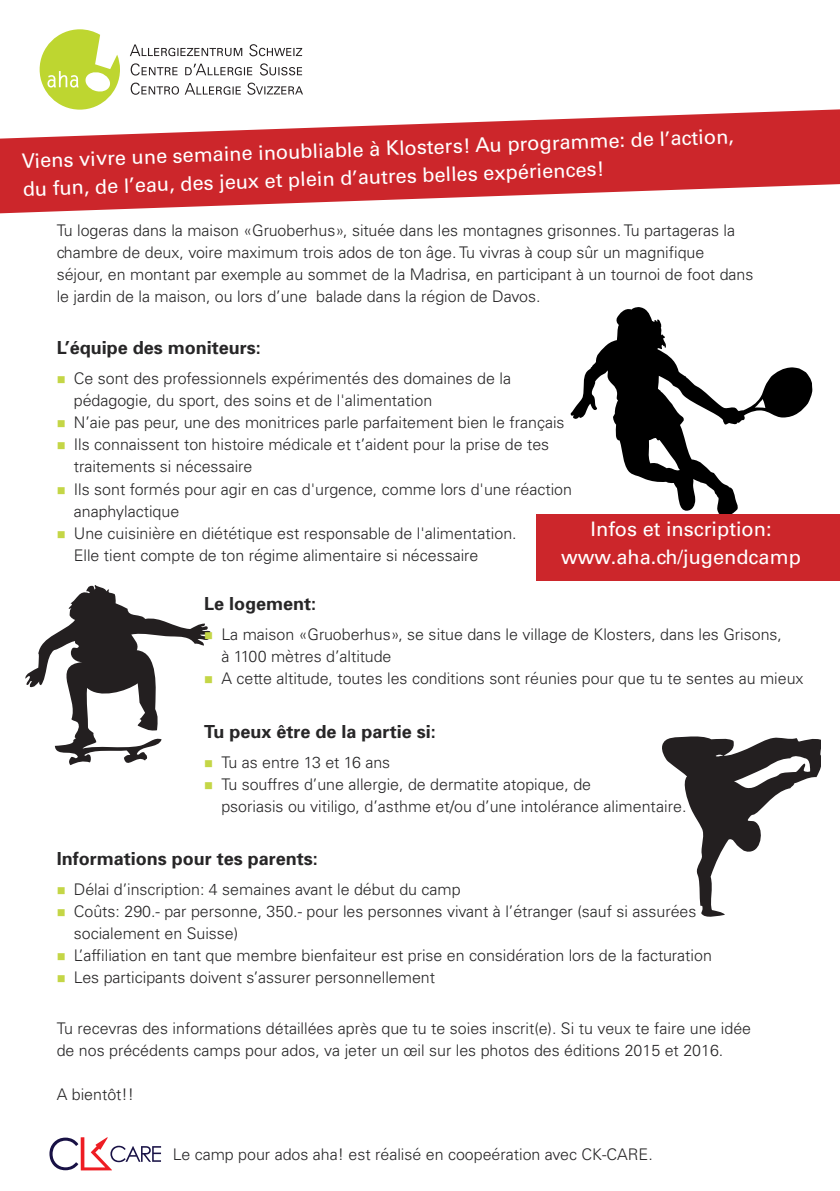
<style>
.page{position:relative;width:840px;height:1191px;background:#fff}
.page>*{position:absolute;margin:0;border:0;box-sizing:border-box;transform-origin:0 0}
.t1{font:500 20px/28px "Univers CE";color:#fff}
.t2{font:700 18px "Univers";color:#272627}
.t3{font:300 16px/22px "Univers CE";color:#272627}
.t4{font:300 16px/22px "Univers";color:#272627}
</style>
<div class="page">
<svg style="left:0;top:109px;width:839px;height:105px;fill:#cc262b"></svg>
<svg style="left:130px;top:44px;width:173px;height:51px"></svg>
<svg style="left:40px;top:29px;width:80px;height:81px"></svg>
<svg style="left:49px;top:1137px;width:112px;height:33px"></svg>
<svg style="left:570px;top:307px;width:242px;height:207px"></svg>
<svg style="left:662px;top:736px;width:158px;height:180px"></svg>
<div style="left:536px;top:514px;width:303px;height:67px;background:#cc262b"></div>
<svg style="left:25px;top:585px;width:186px;height:181px"></svg>
<p class="t1" style="left:21px;top:149px;width:713px;rotate:-2deg">Viens vivre une semaine inoubliable à Klosters! Au programme: de l’action, du fun, de l’eau, des jeux et plein d’autres belles expériences!</p>
<p class="t3" style="left:57px;top:221px;width:697px">Tu logeras dans la maison «Gruoberhus», située dans les montagnes grisonnes. Tu partageras la chambre de deux, voire maximum trois ados de ton âge. Tu vivras à coup sûr un magnifique séjour, en montant par exemple au sommet de la Madrisa, en participant à un tournoi de foot dans le jardin de la maison, ou lors d’une balade dans la région de Davos.</p>
<p class="t2" style="left:57px;top:341px;width:205px">L’équipe des moniteurs:</p>
<p class="t3" style="left:74px;top:369px;width:499px">Ce sont des professionnels expérimentés des domaines de la pédagogie, du sport, des soins et de l'alimentation<br>N’aie pas peur, une des monitrices parle parfaitement bien le français Ils connaissent ton histoire médicale et t’aident pour la prise de tes traitements si nécessaire<br>Ils sont formés pour agir en cas d'urgence, comme lors d'une réaction anaphylactique<br>Une cuisinière en diététique est responsable de l'alimentation.<br>Elle tient compte de ton régime alimentaire si nécessaire</p>
<p class="t1" style="left:561px;top:516px;width:241px;text-align:center">Infos et inscription: www.aha.ch/jugendcamp</p>
<p class="t2" style="left:204px;top:597px;width:113px">Le logement:</p>
<p class="t3" style="left:221px;top:625px;width:583px">La maison «Gruoberhus», se situe dans le village de Klosters, dans les Grisons,<br>à 1100 mètres d’altitude<br>A cette altitude, toutes les conditions sont réunies pour que tu te sentes au mieux</p>
<p class="t2" style="left:204px;top:725px;width:233px">Tu peux être de la partie si:</p>
<p class="t3" style="left:221px;top:753px;width:466px">Tu as entre 13 et 16 ans<br>Tu souffres d’une allergie, de dermatite atopique, de<br>psoriasis ou vitiligo, d’asthme et/ou d’une intolérance alimentaire.</p>
<p class="t2" style="left:57px;top:852px;width:262px">Informations pour tes parents:</p>
<p class="t3" style="left:74px;top:879px;width:639px">Délai d’inscription: 4 semaines avant le début du camp<br>Coûts: 290.- par personne, 350.- pour les personnes vivant à l’étranger (sauf si assurées socialement en Suisse)<br>L’affiliation en tant que membre bienfaiteur est prise en considération lors de la facturation Les participants doivent s’assurer personnellement</p>
<p class="t4" style="left:57px;top:1018px;width:695px">Tu recevras des informations détaillées après que tu te soies inscrit(e). Si tu veux te faire une idée de nos précédents camps pour ados, va jeter un œil sur les photos des éditions 2015 et 2016.</p>
<p class="t4" style="left:57px;top:1084px;width:79px">A bientôt!!</p>
<p class="t3" style="left:173px;top:1144px;width:481px">Le camp pour ados aha! est réalisé en coopeération avec CK-CARE.</p>
</div>
